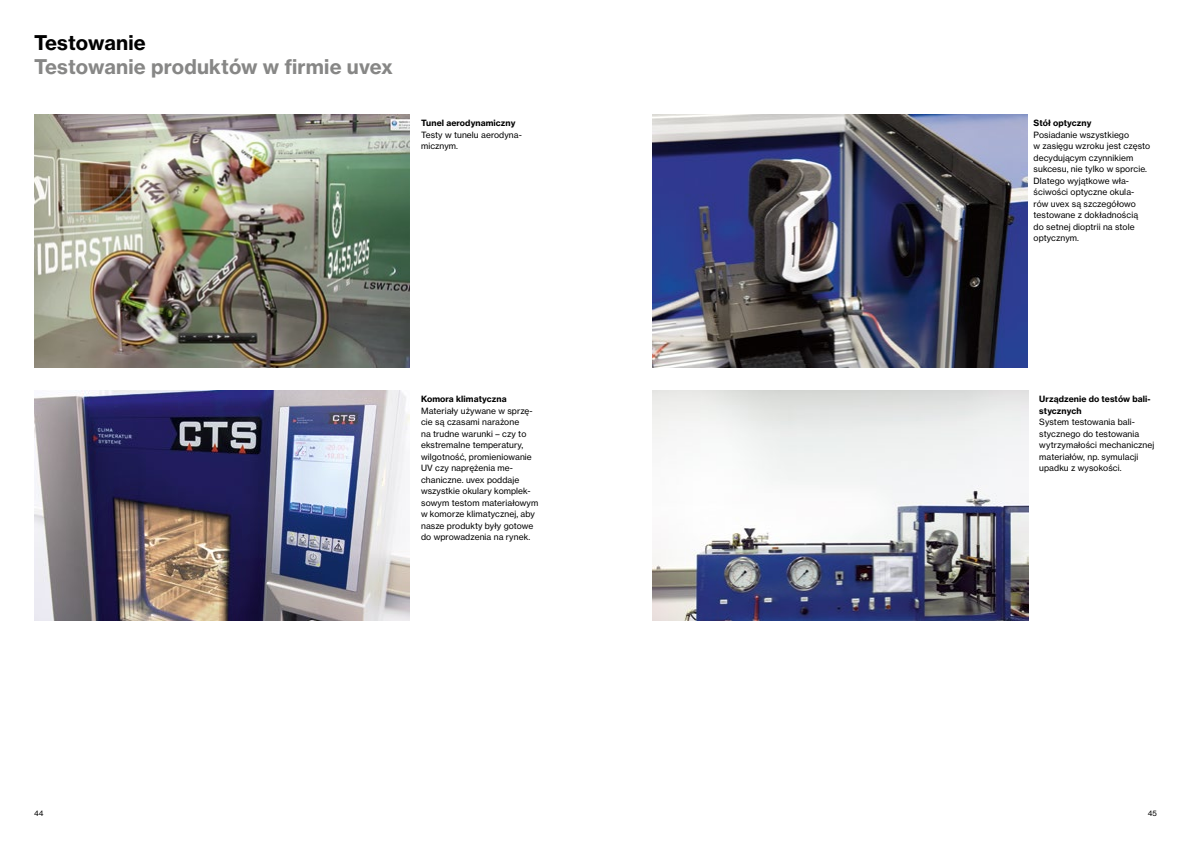
<style>
.page{position:relative;width:1191px;height:842px;background:#fff}
.page>*{position:absolute;margin:0;border:0;box-sizing:border-box;transform-origin:0 0}
.t1{font:20px "N Haas Grotesk TX Pro 75 Bd";letter-spacing:.01em;color:#878786}
.t2{font:20px "N Haas Grotesk TX Pro 75 Bd";letter-spacing:.01em;color:#000}
.t3{font:8.5px/11.5px "N Haas Grotesk TX Pro 55 Rg";letter-spacing:.01em;color:#000}
.t4{font:8.5px/11.5px "N Haas Grotesk TX Pro 75 Bd";letter-spacing:.01em;color:#000}
.t5{font:7.5px "N Haas Grotesk TX Pro 55 Rg";color:#000}
</style>
<div class="page">
<img style="left:34px;top:115px;width:376px;height:253px">
<img style="left:652px;top:391px;width:376px;height:230px">
<img style="left:652px;top:115px;width:376px;height:253px">
<img style="left:34px;top:391px;width:376px;height:230px">
<h1 class="t2" style="left:34px;top:30px;width:113px">Testowanie</h1>
<h1 class="t1" style="left:34px;top:54px;width:360px">Testowanie produktów w firmie uvex</h1>
<p class="t4" style="left:421px;top:117px;width:96px">Tunel aerodynamiczny</p>
<p class="t3" style="left:421px;top:129px;width:102px">Testy w tunelu aerodyna&shy;micznym.</p>
<p class="t4" style="left:421px;top:393px;width:87px">Komora klimatyczna</p>
<p class="t3" style="left:421px;top:405px;width:119px">Materiały używane w sprzę&shy;cie są czasami narażone<br>na trudne warunki – czy to ekstremalne temperatury, wilgotność, promieniowanie<br>UV czy naprężenia me&shy;chaniczne. uvex poddaje wszystkie okulary komplek&shy;sowym testom materiałowym w komorze klimatycznej, aby nasze produkty były gotowe do wprowadzenia na rynek.</p>
<p class="t4" style="left:1033px;top:117px;width:59px">Stół optyczny</p>
<p class="t3" style="left:1033px;top:129px;width:118px">Posiadanie wszystkiego<br>w zasięgu wzroku jest często decydującym czynnikiem sukcesu, nie tylko w sporcie.<br>Dlatego wyjątkowe wła&shy;ściwości optyczne okula&shy;rów uvex są szczegółowo testowane z dokładnością do setnej dioptrii na stole optycznym.</p>
<p class="t4" style="left:1039px;top:393px;width:113px">Urządzenie do testów bali&shy;stycznych</p>
<p class="t3" style="left:1039px;top:416px;width:117px">System testowania bali&shy;stycznego do testowania wytrzymałości mechanicznej materiałów, np. symulacji upadku z wysokości.</p>
<p class="t5" style="left:34px;top:809px;width:11px">44</p>
<p class="t5" style="left:1147px;top:809px;width:11px">45</p>
</div>
